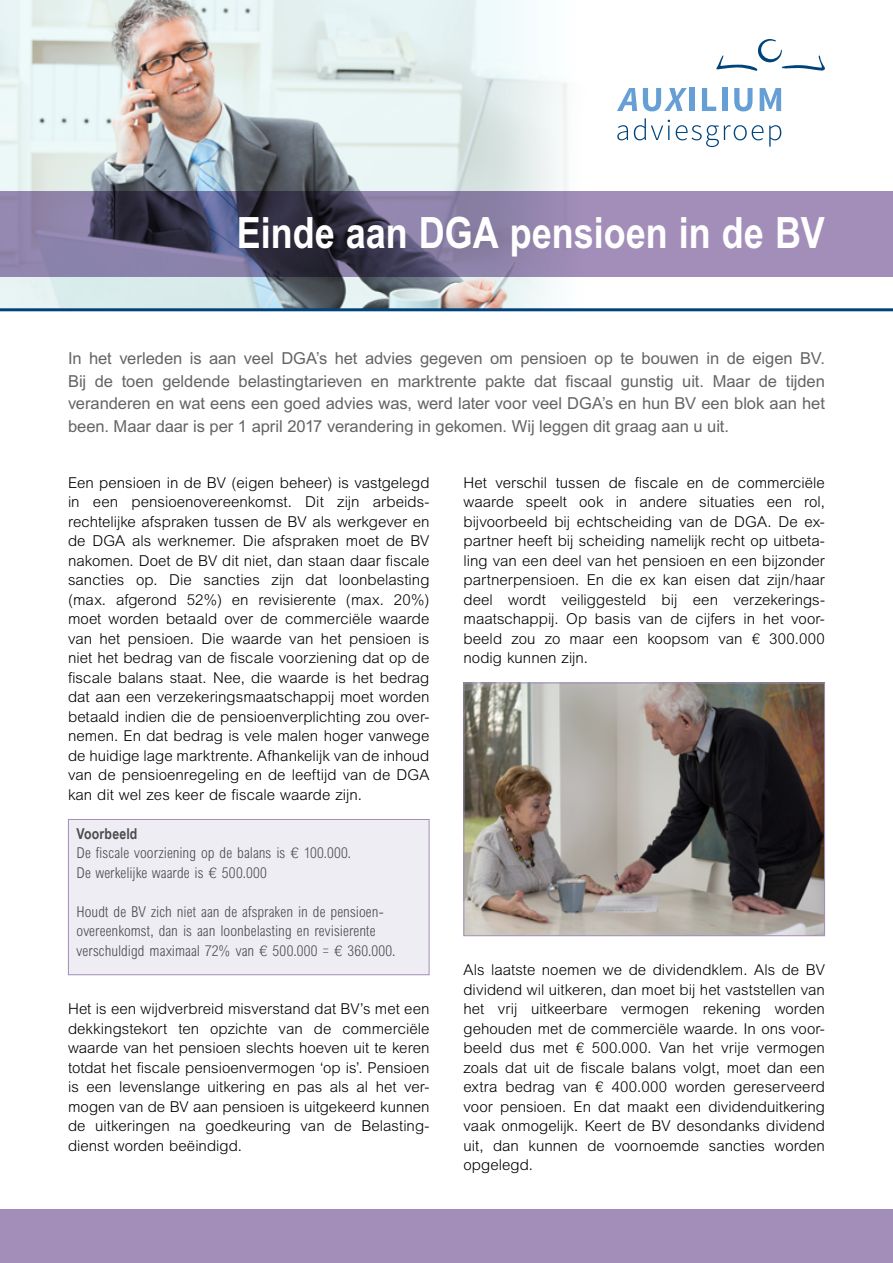
<style>
.page{position:relative;width:893px;height:1263px;background:#fff}
.page>*{position:absolute;margin:0;border:0;box-sizing:border-box;transform-origin:0 0}
.t1{font:700 43.2px "M Arial";color:#fff;scale:.83 1}
.t2{font:16.5px/22.5px "M Arial";letter-spacing:-.005em;color:#636466;text-align:justify}
.t3{font:300 15px/19.5px "M Arial";letter-spacing:.005em;color:#000;text-align:justify}
.t4{font:300 condensed 15px/19.5px "M Arial";letter-spacing:.005em;color:#4d4d4f}
.t5{font:700 15px "Arial Narrow";letter-spacing:.01em;color:#4d4d4f}
.s1{font-family:"Helvetica";font-stretch:normal}
.s2{font-family:"Helvetica"}
</style>
<div class="page">
<img style="left:0;top:0;width:893px;height:308px">
<svg style="left:0;top:191px;width:893px;height:85px;background:#7b7094"></svg>
<div style="left:0;top:1209px;width:893px;height:54px;background:#a28eb9"></div>
<hr style="left:0;top:308px;width:893px;height:3px;background:#00437b">
<svg style="left:617px;top:88px;width:20px;height:23px"></svg>
<svg style="left:643px;top:88px;width:44px;height:23px"></svg>
<div style="left:689px;top:88px;width:6px;height:23px;background:#669fd5"></div>
<svg style="left:702px;top:88px;width:14px;height:23px"></svg>
<div style="left:722px;top:88px;width:5px;height:23px;background:#669fd5"></div>
<svg style="left:734px;top:88px;width:18px;height:23px"></svg>
<svg style="left:760px;top:88px;width:21px;height:23px"></svg>
<svg style="left:617px;top:125px;width:11px;height:15px"></svg>
<svg style="left:634px;top:118px;width:36px;height:22px"></svg>
<svg style="left:676px;top:125px;width:87px;height:22px"></svg>
<svg style="left:769px;top:125px;width:12px;height:22px"></svg>
<svg style="left:715px;top:39px;width:111px;height:32px"></svg>
<div style="left:68px;top:819px;width:361px;height:156px;background:#efedf4;border:1px solid #a28eb9"></div>
<img style="left:465px;top:684px;width:358px;height:250px">
<div style="left:463px;top:682px;width:362px;height:254px;border:1px solid #a28eb9"></div>
<h1 class="t1" style="left:237px;top:208px;width:710px">Einde aan DGA pensioen in de BV</h1>
<p class="t2" style="left:68px;top:347px;width:758px">In het verleden is aan veel DGA’s het advies gegeven om pensioen op te bouwen in de eigen BV.<br>Bij de toen geldende belastingtarieven en marktrente pakte dat fiscaal gunstig uit. Maar de tijden veranderen en wat eens een goed advies was, werd later voor veel DGA’s en hun BV een blok aan het been. Maar daar is per 1 april 2017 verandering in gekomen. Wij leggen dit graag aan u uit.</p>
<p class="t3" style="left:68px;top:472px;width:363px">Een pensioen in de BV (eigen beheer) is vastgelegd in een pensioenovereenkomst. Dit zijn arbeids&shy;rechtelijke afspraken tussen de BV als werkgever en de DGA als werknemer. Die afspraken moet de BV nakomen. Doet de BV dit niet, dan staan daar fiscale sancties op. Die sancties zijn dat loonbelasting (max. afgerond 52%) en revisierente (max. 20%) moet worden betaald over de commerciële waarde van het pensioen. Die waarde van het pensioen is niet het bedrag van de fiscale voorziening dat op de fiscale balans staat. Nee, die waarde is het bedrag dat aan een verzekeringsmaatschappij moet worden betaald indien die de pensioenverplichting zou over&shy;nemen. En dat bedrag is vele malen hoger vanwege de huidige lage marktrente. Afhankelijk van de inhoud van de pensioenregeling en de leeftijd van de DGA kan dit wel zes keer de fiscale waarde zijn.</p>
<p class="t5" style="left:77px;top:822px;width:62px">Voorbeeld</p>
<p class="t4" style="left:77px;top:843px;width:276px">De fiscale voorziening op de balans is <span class="s1">€</span> 100.000.<br>De werkelijke waarde is <span class="s1">€</span> 500.000</p>
<p class="t4" style="left:77px;top:901px;width:320px">Houdt de BV zich niet aan de afspraken in de pensioen&shy;overeenkomst, dan is aan loonbelasting en revisierente verschuldigd maximaal 72% van <span class="s1">€</span> 500.000 = <span class="s1">€</span> 360.000.</p>
<p class="t3" style="left:68px;top:999px;width:363px">Het is een wijdverbreid misverstand dat BV’s met een dekkingstekort ten opzichte van de commerciële waarde van het pensioen slechts hoeven uit te keren totdat het fiscale pensioenvermogen ‘op is’. Pensioen is een levenslange uitkering en pas als al het ver&shy;mogen van de BV aan pensioen is uitgekeerd kunnen de uitkeringen na goedkeuring van de Belasting&shy;dienst worden beëindigd.</p>
<p class="t3" style="left:463px;top:472px;width:363px">Het verschil tussen de fiscale en de commerciële waarde speelt ook in andere situaties een rol, bijvoorbeeld bij echtscheiding van de DGA. De ex&shy;partner heeft bij scheiding namelijk recht op uitbeta&shy;ling van een deel van het pensioen en een bijzonder partnerpensioen. En die ex kan eisen dat zijn/haar deel wordt veiliggesteld bij een verzekerings&shy;maatschappij. Op basis van de cijfers in het voor&shy;beeld zou zo maar een koopsom van <span class="s2">€</span> 300.000 nodig kunnen zijn.</p>
<p class="t3" style="left:463px;top:960px;width:363px">Als laatste noemen we de dividendklem. Als de BV dividend wil uitkeren, dan moet bij het vaststellen van het vrij uitkeerbare vermogen rekening worden gehouden met de commerciële waarde. In ons voor&shy;beeld dus met <span class="s2">€</span> 500.000. Van het vrije vermogen zoals dat uit de fiscale balans volgt, moet dan een extra bedrag van <span class="s2">€</span> 400.000 worden gereserveerd voor pensioen. En dat maakt een dividenduitkering vaak onmogelijk. Keert de BV desondanks dividend uit, dan kunnen de voornoemde sancties worden opgelegd.</p>
</div>
